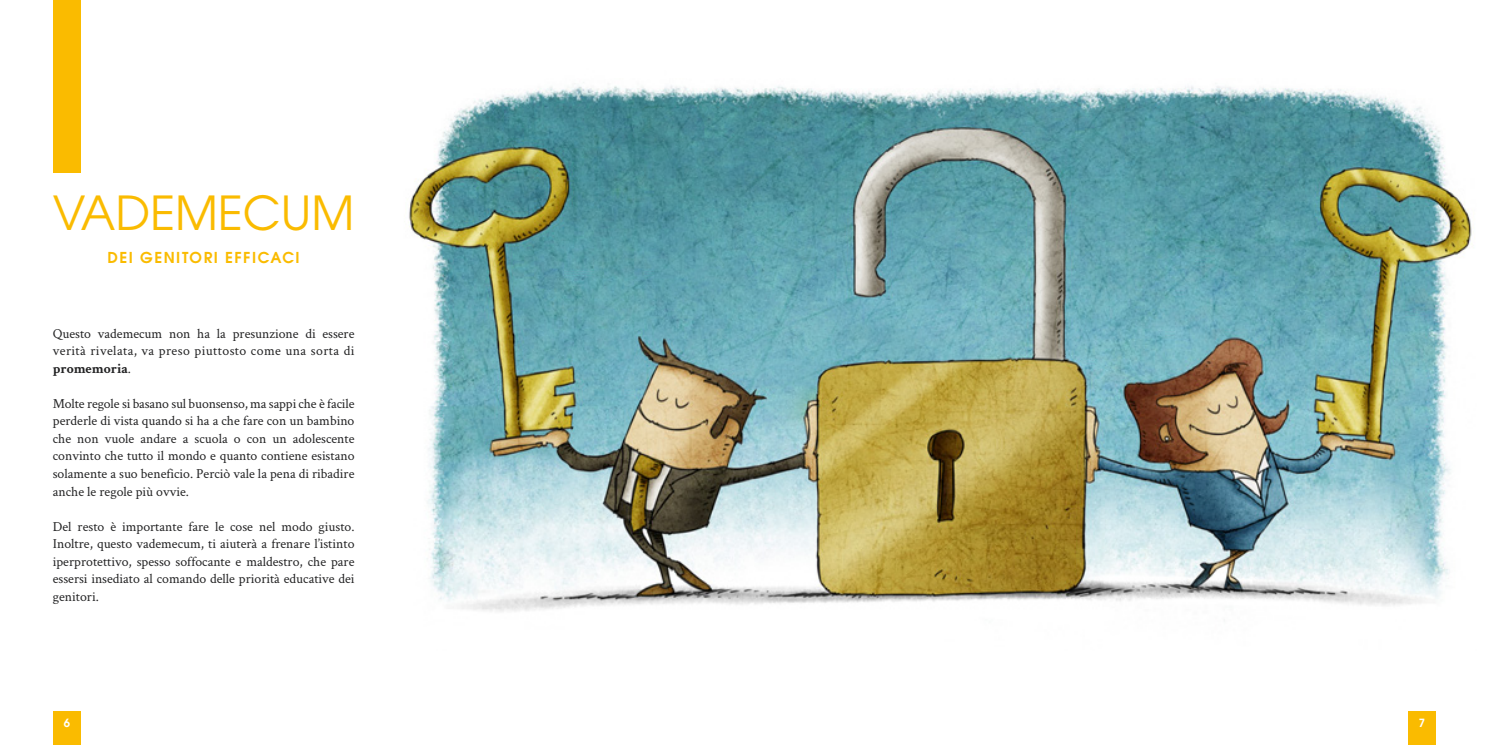
<style>
.page{position:relative;width:1489px;height:745px;background:#fff}
.page>*{position:absolute;margin:0;border:0;box-sizing:border-box;transform-origin:0 0}
.t1{font:46.75px "Avant Garde";color:#fabb00}
.t2{font:600 15px "Avant Garde";letter-spacing:.1em;color:#fabb00}
.t3{font:13.75px/17.5px "Crimson Text";color:#222223;text-align:justify}
.t4{font:600 11.25px "Avant Garde";color:#fff}
.s1{font-weight:700}
</style>
<div class="page">
<div style="left:1407px;top:710px;width:28px;height:34px;background:#fabb00"></div>
<div style="left:53px;top:710px;width:28px;height:34px;background:#fabb00"></div>
<div style="left:53px;top:0;width:28px;height:172px;background:#fabb00"></div>
<img style="left:409px;top:85px;width:1063px;height:527px">
<h1 class="t1" style="left:53px;top:183px;width:303px">VADEMECUM</h1>
<p class="t2" style="left:108px;top:247px;width:194px">DEI GENITORI EFFICACI</p>
<p class="t3" style="left:53px;top:324px;width:303px">Questo vademecum non ha la presunzione di essere verità rivelata, va preso piuttosto come una sorta di <span class="s1">promemoria</span>.</p>
<p class="t3" style="left:53px;top:394px;width:303px">Molte regole si basano sul buonsenso, ma sappi che è facile perderle di vista quando si ha a che fare con un bambino che non vuole andare a scuola o con un adolescente convinto che tutto il mondo e quanto contiene esistano solamente a suo beneficio. Perciò vale la pena di ribadire anche le regole più ovvie.</p>
<p class="t3" style="left:53px;top:516px;width:303px">Del resto è importante fare le cose nel modo giusto.<br>Inoltre, questo vademecum, ti aiuterà a frenare l’istinto iperprotettivo, spesso soffocante e maldestro, che pare essersi insediato al comando delle priorità educative dei genitori.</p>
<p class="t4" style="left:64px;top:715px;width:8px">6</p>
<p class="t4" style="left:1418px;top:715px;width:8px">7</p>
</div>
